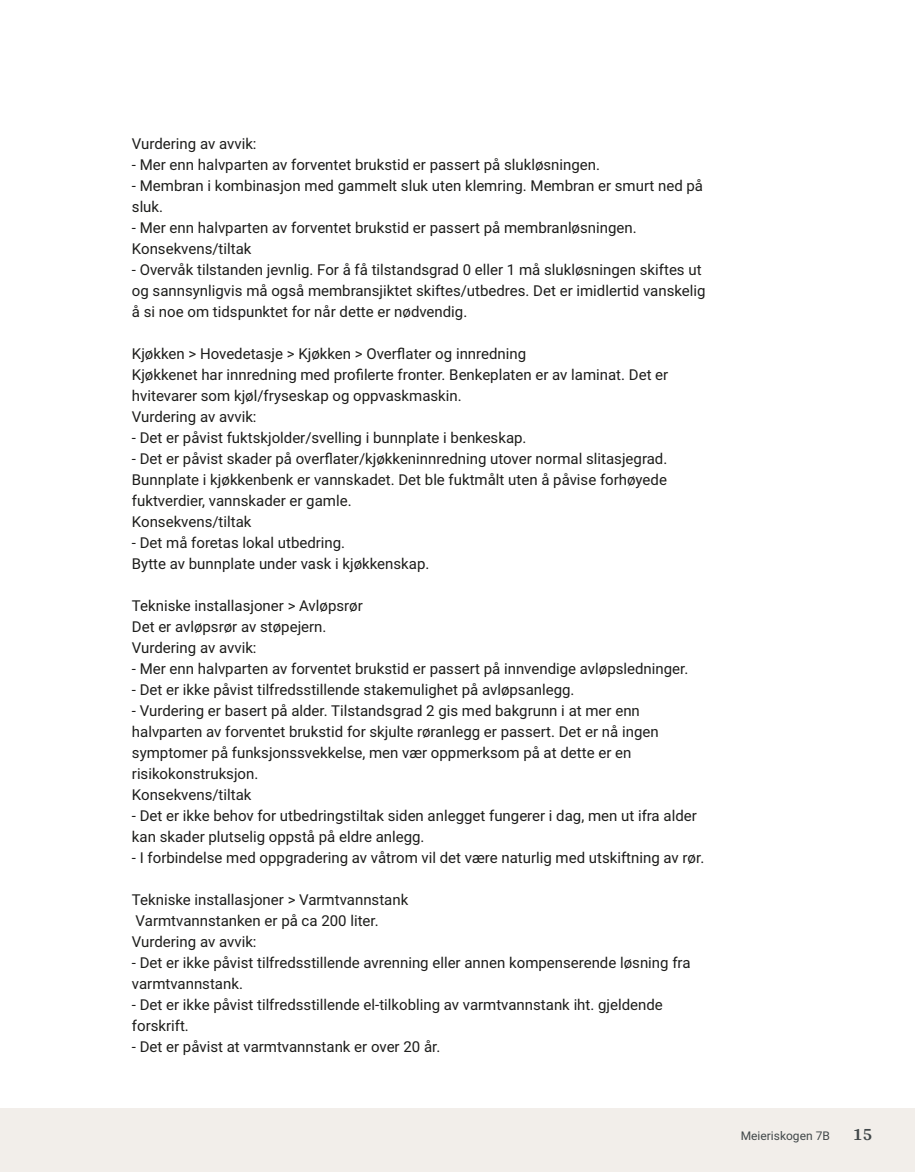
<style>
.page{position:relative;width:915px;height:1172px;background:#fff}
.page>*{position:absolute;margin:0;border:0;box-sizing:border-box;transform-origin:0 0}
.t1{font:700 18px "Arya";color:#414749}
.t2{font:15px/21px "Roboto";color:#1d1d1b}
.t3{font:12px "Roboto";color:#414749}
</style>
<div class="page">
<div style="left:0;top:1108px;width:914px;height:64px;background:#f2eeea"></div>
<p class="t2" style="left:132px;top:132px;width:575px">Vurdering av avvik:<br>‑ Mer enn halvparten av forventet brukstid er passert på slukløsningen.<br>‑ Membran i kombinasjon med gammelt sluk uten klemring. Membran er smurt ned på sluk.<br>‑ Mer enn halvparten av forventet brukstid er passert på membranløsningen.<br>Konsekvens/tiltak<br>‑ Overvåk tilstanden jevnlig. For å få tilstandsgrad 0 eller 1 må slukløsningen skiftes ut og sannsynligvis må også membransjiktet skiftes/utbedres. Det er imidlertid vanskelig å si noe om tidspunktet for når dette er nødvendig.</p>
<p class="t2" style="left:132px;top:342px;width:537px">Kjøkken &gt; Hovedetasje &gt; Kjøkken &gt; Overflater og innredning<br>Kjøkkenet har innredning med profilerte fronter. Benkeplaten er av laminat. Det er hvitevarer som kjøl/fryseskap og oppvaskmaskin.<br>Vurdering av avvik:<br>‑ Det er påvist fuktskjolder/svelling i bunnplate i benkeskap.<br>‑ Det er påvist skader på overflater/kjøkkeninnredning utover normal slitasjegrad.<br>Bunnplate i kjøkkenbenk er vannskadet. Det ble fuktmålt uten å påvise forhøyede fuktverdier, vannskader er gamle.<br>Konsekvens/tiltak<br>‑ Det må foretas lokal utbedring.<br>Bytte av bunnplate under vask i kjøkkenskap.</p>
<p class="t2" style="left:132px;top:594px;width:573px">Tekniske installasjoner &gt; Avløpsrør<br>Det er avløpsrør av støpejern.<br>Vurdering av avvik:<br>‑ Mer enn halvparten av forventet brukstid er passert på innvendige avløpsledninger.<br>‑ Det er ikke påvist tilfredsstillende stakemulighet på avløpsanlegg.<br>‑ Vurdering er basert på alder. Tilstandsgrad 2 gis med bakgrunn i at mer enn halvparten av forventet brukstid for skjulte røranlegg er passert. Det er nå ingen symptomer på funksjonssvekkelse, men vær oppmerksom på at dette er en risikokonstruksjon.<br>Konsekvens/tiltak<br>‑ Det er ikke behov for utbedringstiltak siden anlegget fungerer i dag, men ut ifra alder kan skader plutselig oppstå på eldre anlegg.<br>‑ I forbindelse med oppgradering av våtrom vil det være naturlig med utskiftning av rør.</p>
<p class="t2" style="left:132px;top:888px;width:560px">Tekniske installasjoner &gt; Varmtvannstank<br>Varmtvannstanken er på ca 200 liter.<br>Vurdering av avvik:<br>‑ Det er ikke påvist tilfredsstillende avrenning eller annen kompenserende løsning fra varmtvannstank.<br>‑ Det er ikke påvist tilfredsstillende el‑tilkobling av varmtvannstank iht. gjeldende forskrift.<br>‑ Det er påvist at varmtvannstank er over 20 år.</p>
<p class="t3" style="left:740px;top:1127px;width:91px">Meieriskogen 7B</p>
<p class="t1" style="left:852px;top:1123px;width:21px">15</p>
</div>
